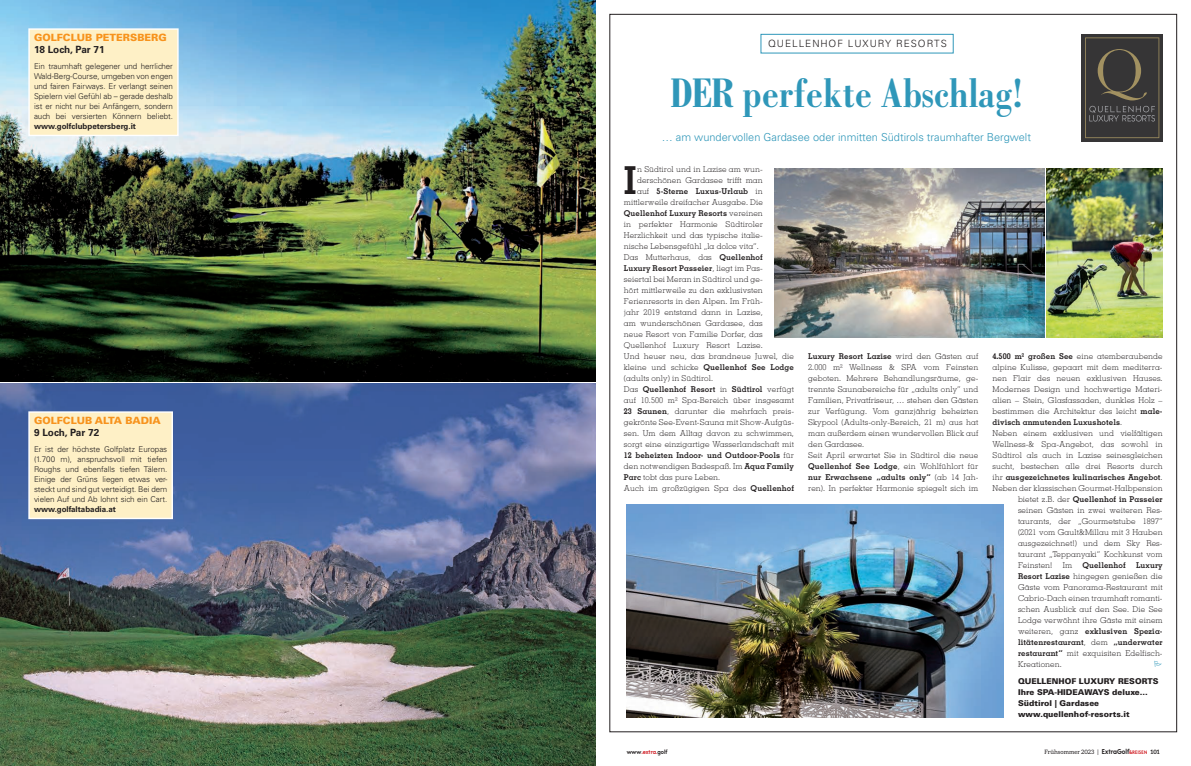
<style>
.page{position:relative;width:1191px;height:766px;background:#fff}
.page>*{position:absolute;margin:0;border:0;box-sizing:border-box;transform-origin:0 0}
.t1{font:700 condensed 44px "Bodoni Std";color:#2f97b9}
.t2{font:700 38.5px "Memphis LT Std";color:#231f20}
.t3{font:300 11px "Univers LT Std";color:#2f97b9}
.t4{font:900 10px "Univers LT Std";color:#f7931d}
.t5{font:700 10px "Univers LT Std";color:#231f20}
.t6{font:300 10px "Univers LT Std";letter-spacing:.1em;color:#231f20}
.t7{font:300 8px/11px "Memphis LT Std";letter-spacing:.01em;color:#231f20}
.t8{font:300 8px/10px "Univers LT Std";letter-spacing:-.01em;color:#231f20;text-align:justify}
.t9{font:700 8px "Memphis LT Std";letter-spacing:.01em;color:#231f20}
.t10{font:900 8px/11px "Univers LT Std";color:#231f20}
.t11{font:700 8px "Univers LT Std";color:#231f20}
.t12{font:6px "Aleo";color:#231f20}
.t13{font:700 6px "A Pompadour";color:#231f20}
.s1{font-weight:300}
.s2{font-weight:700}
.s3{color:#d1232a}
.s4{font-family:"A Pompadour";font-weight:700;font-size:7px}
.s5{font-family:"A Pompadour";font-weight:700;font-size:5px;color:#d1232a}
</style>
<div class="page">
<img style="left:0;top:383px;width:595px;height:382px">
<div style="left:29px;top:412px;width:143px;height:106px;background:#fef0c6"></div>
<div style="left:28px;top:411px;width:145px;height:108px;border:1px solid #fff"></div>
<img style="left:0;top:0;width:595px;height:381px">
<div style="left:29px;top:29px;width:149px;height:106px;background:#fef0c6"></div>
<div style="left:28px;top:28px;width:151px;height:108px;border:1px solid #fff"></div>
<img style="left:626px;top:505px;width:377px;height:212px">
<svg style="left:1081px;top:34px;width:81px;height:107px"></svg>
<svg style="left:1085px;top:37px;width:74px;height:101px;background:#43413d"></svg>
<img style="left:774px;top:169px;width:388px;height:168px">
<div style="left:760px;top:34px;width:193px;height:19px;border:1px solid #2f97b9"></div>
<p class="t4" style="left:34px;top:31px;width:134px">GOLFCLUB PETERSBERG</p>
<p class="t5" style="left:34px;top:44px;width:72px">18 Loch, Par 71</p>
<p class="t8" style="left:34px;top:61px;width:140px">Ein traumhaft gelegener und herrlicher Wald-Berg-Course, umgeben von engen und fairen Fairways. Er verlangt seinen Spielern viel Gefühl ab – gerade deshalb ist er nicht nur bei Anfängern, sondern auch bei versierten Könnern beliebt.</p>
<p class="t11" style="left:34px;top:122px;width:103px">www.golfclubpetersberg.it</p>
<p class="t4" style="left:34px;top:414px;width:128px">GOLFCLUB ALTA BADIA</p>
<p class="t5" style="left:34px;top:427px;width:67px">9 Loch, Par 72</p>
<p class="t8" style="left:34px;top:444px;width:135px">Er ist der höchste Golfplatz Europas (1.700 m), anspruchsvoll mit tiefen Roughs und ebenfalls tiefen Tälern.<br>Einige der Grüns liegen etwas ver&shy;steckt und sind gut verteidigt. Bei dem vielen Auf und Ab lohnt sich ein Cart.</p>
<p class="t11" style="left:34px;top:504px;width:84px">www.golfaltabadia.at</p>
<p class="t6" style="left:768px;top:38px;width:180px">QUELLENHOF LUXURY RESORTS</p>
<h1 class="t1" style="left:670px;top:69px;width:353px">DER perfekte Abschlag!</h1>
<h3 class="t3" style="left:662px;top:131px;width:371px">… am wundervollen Gardasee oder inmitten Südtirols traumhafter Bergwelt</h3>
<h2 class="t2" style="left:624px;top:156px;width:14px">I</h2>
<p class="t7" style="left:637px;top:163px;width:127px">n Südtirol und in Lazise am wun-</p>
<p class="t7" style="left:637px;top:174px;width:127px">derschönen Gardasee trifft man</p>
<p class="t9" style="left:637px;top:186px;width:127px"><span class="s1">auf</span> 5-Sterne Luxus-Urlaub <span class="s1">in</span></p>
<p class="t7" style="left:624px;top:196px;width:140px">mittlerweile dreifacher Ausgabe. Die</p>
<p class="t9" style="left:624px;top:208px;width:140px">Quellenhof Luxury Resorts <span class="s1">ver einen</span></p>
<p class="t7" style="left:624px;top:218px;width:140px">in perfekter Harmonie Südtiroler</p>
<p class="t7" style="left:624px;top:229px;width:140px">Herzlichkeit und das typische italie-</p>
<p class="t7" style="left:624px;top:240px;width:137px">nische Lebens gefühl „la dolce vita“.</p>
<p class="t7" style="left:624px;top:251px;width:140px">Das Mutterhaus, das <span class="s2">Quellenhof</span></p>
<p class="t9" style="left:624px;top:263px;width:140px">Luxury Resort Passeier<span class="s1">, liegt im Pas-</span></p>
<p class="t7" style="left:624px;top:273px;width:140px">seiertal bei Meran in Südtirol und ge-</p>
<p class="t7" style="left:624px;top:284px;width:140px">hört mittlerweile zu den exklusivsten</p>
<p class="t7" style="left:624px;top:295px;width:140px">Ferienresorts in den Alpen. Im Früh-</p>
<p class="t7" style="left:624px;top:306px;width:140px">jahr 2019 entstand dann in Lazise,</p>
<p class="t7" style="left:624px;top:317px;width:140px">am wunderschönen Gardasee, das</p>
<p class="t7" style="left:624px;top:328px;width:140px">neue Resort von Familie Dorfer, das</p>
<p class="t7" style="left:624px;top:339px;width:140px">Quellenhof Luxury Resort Lazise.</p>
<p class="t7" style="left:624px;top:350px;width:172px">Und heuer neu, das brandneue Juwel, die</p>
<p class="t9" style="left:624px;top:362px;width:172px"><span class="s1">kleine und schicke</span> Quellen hof See Lodge</p>
<p class="t7" style="left:624px;top:372px;width:91px">(adults only) in Süd tirol.</p>
<p class="t9" style="left:624px;top:384px;width:172px"><span class="s1">Das</span> Quellenhof Resort <span class="s1">in</span> Südtirol <span class="s1">verfügt</span></p>
<p class="t7" style="left:624px;top:394px;width:172px">auf 10.500 m² Spa-Bereich über insgesamt</p>
<p class="t7" style="left:624px;top:405px;width:172px"><span class="s2">23 Saunen</span>, darunter die mehrfach preis-</p>
<p class="t7" style="left:624px;top:416px;width:172px">gekrönte See-Event-Sauna mit Show-Aufgüs-</p>
<p class="t7" style="left:624px;top:427px;width:172px">sen. Um dem Alltag davon zu schwimmen,</p>
<p class="t7" style="left:624px;top:438px;width:172px">sorgt eine einzigartige Wasserlandschaft mit</p>
<p class="t9" style="left:624px;top:450px;width:172px">12 beheizten Indoor- und Outdoor-Pools <span class="s1">für</span></p>
<p class="t7" style="left:624px;top:460px;width:172px">den notwendigen Badespaß. Im <span class="s2">Aqua Family</span></p>
<p class="t7" style="left:624px;top:471px;width:98px"><span class="s2">Parc</span> tobt das pure Leben.</p>
<p class="t7" style="left:624px;top:482px;width:172px">Auch im großzügigen Spa des <span class="s2">Quellenhof</span></p>
<p class="t7" style="left:808px;top:350px;width:172px"><span class="s2">Luxury Resort Lazise</span> wird den Gästen auf 2.000 m² Wellness &amp; SPA vom Feinsten geboten. Mehrere Behandlungsräume, ge&shy;trennte Saunabereiche für „adults only“ und Familien, Privatfriseur, … stehen den Gästen zur Verfügung. Vom ganzjährig beheizten Skypool (Adults-only-Bereich, 21 m) aus hat man außerdem einen wundervollen Blick auf den Gardasee.<br>Seit April erwartet Sie in Südtirol die neue <span class="s2">Quellenhof See Lodge</span>, ein Wohlfühlort für <span class="s2">nur Erwachsene „adults only“</span> (ab 14 Jah&shy;ren). In perfekter Harmonie spiegelt sich im</p>
<p class="t7" style="left:992px;top:350px;width:172px"><span class="s2">4.500 m² großen See</span> eine atemberaubende</p>
<p class="t7" style="left:992px;top:361px;width:172px">alpine Kulisse, gepaart mit dem mediterra-</p>
<p class="t7" style="left:992px;top:372px;width:172px">nen Flair des neuen exklusiven Hauses.</p>
<p class="t7" style="left:992px;top:383px;width:172px">Modernes Design und hochwertige Materi-</p>
<p class="t7" style="left:992px;top:394px;width:172px">alien – Stein, Glasfassaden, dunkles Holz –</p>
<p class="t7" style="left:992px;top:405px;width:172px">bestimmen die Architektur des leicht <span class="s2">male-</span></p>
<p class="t9" style="left:992px;top:417px;width:131px">divisch anmutenden Luxushotels<span class="s1">.</span></p>
<p class="t7" style="left:992px;top:427px;width:172px">Neben einem exklusiven und vielfältigen</p>
<p class="t7" style="left:992px;top:438px;width:172px">Wellness-&amp; Spa-Angebot, das sowohl in</p>
<p class="t7" style="left:992px;top:449px;width:172px">Südtirol als auch in Lazise seinesgleichen</p>
<p class="t7" style="left:992px;top:460px;width:172px">sucht, bestechen alle drei Resorts durch</p>
<p class="t9" style="left:992px;top:472px;width:172px"><span class="s1">ihr</span> ausgezeichnetes kulinarisches Angebot<span class="s1">.</span></p>
<p class="t7" style="left:992px;top:482px;width:172px">Neben der klassischen Gourmet-Halbpension</p>
<p class="t9" style="left:1018px;top:494px;width:146px"><span class="s1">bietet z.B. der</span> Quellenhof in Passeier</p>
<p class="t7" style="left:1018px;top:504px;width:146px">seinen Gästen in zwei weiteren Res-</p>
<p class="t7" style="left:1018px;top:515px;width:146px">taurants, der „Gourmetstube 1897“</p>
<p class="t7" style="left:1018px;top:526px;width:146px">(2021 vom Gault&amp;Millau mit 3 Hauben</p>
<p class="t7" style="left:1018px;top:537px;width:146px">ausgezeichnet!) und dem Sky Res-</p>
<p class="t7" style="left:1018px;top:548px;width:146px">taurant „Teppanyaki“ Kochkunst vom</p>
<p class="t7" style="left:1018px;top:559px;width:36px">Feins ten!</p>
<p class="t7" style="left:1062px;top:559px;width:11px">Im</p>
<p class="t9" style="left:1082px;top:560px;width:45px">Quellenhof</p>
<p class="t7" style="left:1018px;top:559px;width:146px;text-align:justify;text-indent:118px"><span class="s2">Luxury Resort Lazise</span> hingegen genießen die Gäste vom Panorama-Restaurant mit Cabrio-Dach einen traumhaft romanti&shy;schen Ausblick auf den See. Die See Lodge verwöhnt ihre Gäste mit einem weiteren, ganz <span class="s2">exklusiven Spezia&shy;litätenrestaurant</span>, dem <span class="s2">„underwater restaurant“</span> mit exquisiten Edelfisch-Kreationen.</p>
<p class="t10" style="left:1018px;top:675px;width:142px">QUELLENHOF LUXURY RESORTS<br>Ihre SPA-HIDEAWAYS deluxe…<br>Südtirol | Gardasee www.quellenhof-resorts.it</p>
<p class="t13" style="left:626px;top:748px;width:42px">www<span class="s3">.extra.</span>golf</p>
<p class="t12" style="left:1044px;top:748px;width:117px">Frühsommer 2023 | <span class="s4">ExtraGolf</span><span class="s5">&amp;REISEN</span> <span class="s2">101</span></p>
</div>
